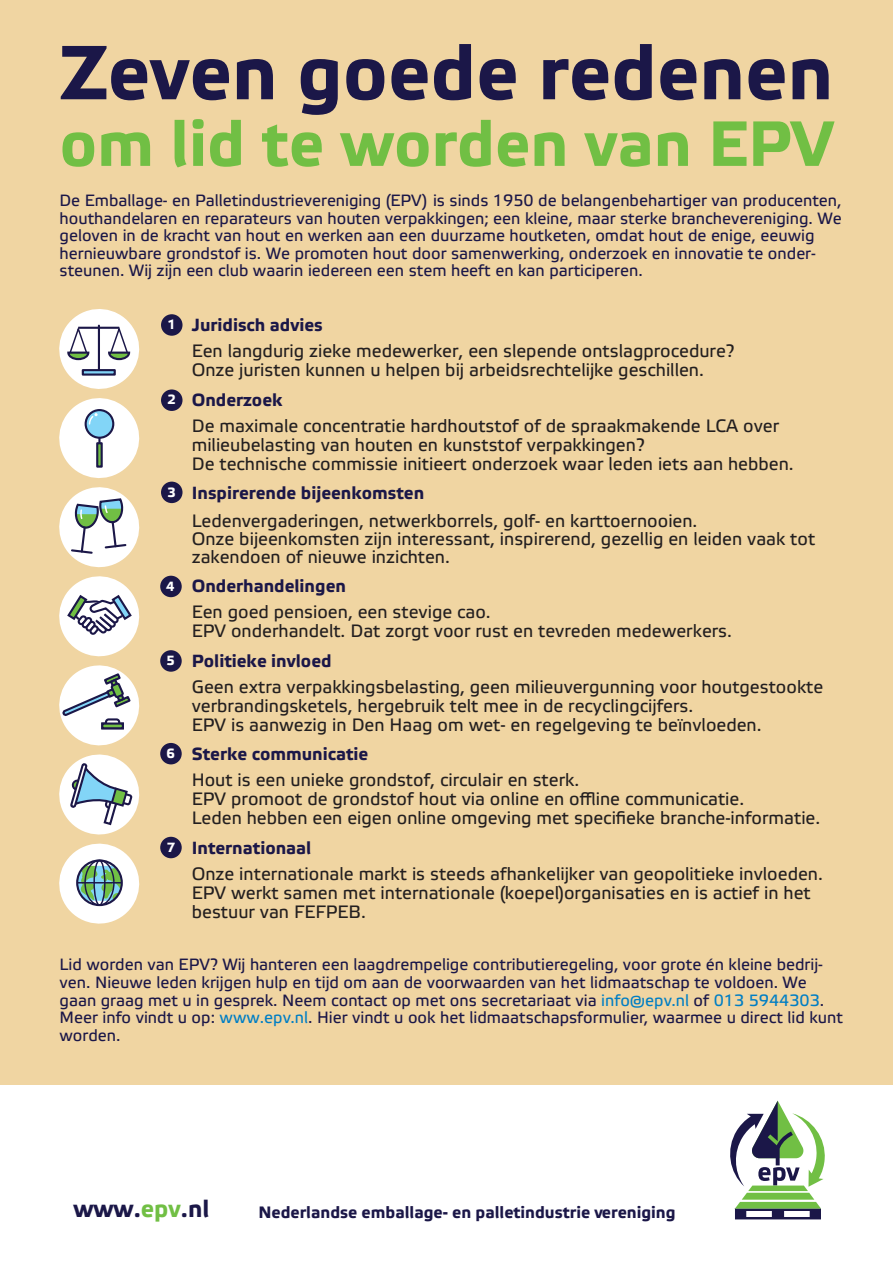
<style>
.page{position:relative;width:893px;height:1263px;background:#fff}
.page>*{position:absolute;margin:0;border:0;box-sizing:border-box;transform-origin:0 0}
.t1{font:700 76.5px "Etelka Text Pro";color:#1b1748}
.t2{font:700 63.75px "Etelka Text Pro";color:#71bf44}
.t3{font:700 24px "Etelka Text Pro";color:#1b1748}
.t4{font:17.85px/19px "Etelka Text Pro";color:#231f20}
.t5{font:700 17.55px "Etelka Text Pro";color:#1b1748}
.t6{font:700 16.5px "Etelka Text Pro";color:#1b1748}
.t7{font:16.35px/17.7px "Etelka Text Pro";color:#1b1748}
.t8{font:700 13.35px "Etelka Text Pro";color:#fff}
.s1{color:#007ec4}
.s2{color:#71bf44}
</style>
<div class="page">
<div style="left:0;top:0;width:893px;height:1262px;background:#f0d5a2"></div>
<div style="left:0;top:1085px;width:893px;height:178px;background:#fff"></div>
<svg style="left:730px;top:1100px;width:95px;height:119px"></svg>
<div style="left:161px;top:314px;width:22px;height:22px;background:#1b1748;border-radius:50%"></div>
<div style="left:160px;top:576px;width:22px;height:21px;background:#1b1748;border-radius:50%"></div>
<div style="left:160px;top:650px;width:22px;height:22px;background:#1b1748;border-radius:50%"></div>
<div style="left:160px;top:743px;width:22px;height:21px;background:#1b1748;border-radius:50%"></div>
<div style="left:160px;top:837px;width:22px;height:21px;background:#1b1748;border-radius:50%"></div>
<div style="left:161px;top:389px;width:22px;height:22px;background:#1b1748;border-radius:50%"></div>
<div style="left:161px;top:482px;width:22px;height:21px;background:#1b1748;border-radius:50%"></div>
<svg style="left:59px;top:309px;width:81px;height:615px"></svg>
<h1 class="t1" style="left:60px;top:30px;width:775px">Zeven goede redenen</h1>
<h2 class="t2" style="left:60px;top:109px;width:775px">om lid te worden van EPV</h2>
<p class="t7" style="left:60px;top:192px;width:784px">De Emballage- en Palletindustrievereniging (EPV) is sinds 1950 de belangenbehartiger van producenten, houthandelaren en reparateurs van houten verpakkingen; een kleine, maar sterke branchevereniging. We geloven in de kracht van hout en werken aan een duurzame houtketen, omdat hout de enige, eeuwig hernieuwbare grondstof is. We promoten hout door samenwerking, onderzoek en innovatie te onder&shy;steunen. Wij zijn een club waarin iedereen een stem heeft en kan participeren.</p>
<p class="t8" style="left:167px;top:317px;width:10px">1</p>
<p class="t8" style="left:167px;top:392px;width:10px">2</p>
<p class="t8" style="left:168px;top:485px;width:10px">3</p>
<p class="t8" style="left:166px;top:579px;width:10px">4</p>
<p class="t8" style="left:167px;top:653px;width:10px">5</p>
<p class="t8" style="left:167px;top:746px;width:10px">6</p>
<p class="t8" style="left:167px;top:840px;width:10px">7</p>
<p class="t5" style="left:192px;top:315px;width:132px">Juridisch advies</p>
<p class="t4" style="left:192px;top:342px;width:544px">Een langdurig zieke medewerker, een slepende ontslagprocedure?<br>Onze juristen kunnen u helpen bij arbeidsrechtelijke geschillen.</p>
<p class="t5" style="left:192px;top:390px;width:92px">Onderzoek</p>
<p class="t4" style="left:192px;top:417px;width:603px">De maximale concentratie hardhoutstof of de spraakmakende LCA over milieubelasting van houten en kunststof verpakkingen?<br>De technische commissie initieert onderzoek waar leden iets aan hebben.</p>
<p class="t5" style="left:192px;top:483px;width:234px">Inspirerende bijeenkomsten</p>
<p class="t4" style="left:192px;top:513px;width:625px;line-height:17.9px">Ledenvergaderingen, netwerkborrels, golf- en karttoernooien.<br>Onze bijeenkomsten zijn interessant, inspirerend, gezellig en leiden vaak tot zakendoen of nieuwe inzichten.</p>
<p class="t5" style="left:192px;top:576px;width:156px">Onderhandelingen</p>
<p class="t4" style="left:192px;top:604px;width:542px">Een goed pensioen, een stevige cao.<br>EPV onderhandelt. Dat zorgt voor rust en tevreden medewerkers.</p>
<p class="t5" style="left:192px;top:651px;width:141px">Politieke invloed</p>
<p class="t4" style="left:192px;top:678px;width:633px">Geen extra verpakkingsbelasting, geen milieuvergunning voor houtgestookte verbrandingsketels, hergebruik telt mee in de recyclingcijfers.<br>EPV is aanwezig in Den Haag om wet- en regelgeving te beïnvloeden.</p>
<p class="t5" style="left:192px;top:744px;width:178px">Sterke communicatie</p>
<p class="t4" style="left:192px;top:772px;width:630px">Hout is een unieke grondstof, circulair en sterk.<br>EPV promoot de grondstof hout via online en offline communicatie.<br>Leden hebben een eigen online omgeving met specifieke branche-informatie.</p>
<p class="t5" style="left:192px;top:838px;width:121px">Internationaal</p>
<p class="t4" style="left:192px;top:865px;width:633px">Onze internationale markt is steeds afhankelijker van geopolitieke invloeden.<br>EPV werkt samen met internationale (koepel)organisaties en is actief in het bestuur van FEFPEB.</p>
<p class="t7" style="left:60px;top:957px;width:785px">Lid worden van EPV? Wij hanteren een laagdrempelige contributieregeling, voor grote én kleine bedrij&shy;ven. Nieuwe leden krijgen hulp en tijd om aan de voorwaarden van het lidmaatschap te voldoen. We gaan graag met u in gesprek. Neem contact op met ons secretariaat via <span class="s1">info@epv.nl</span> of <span class="s1">013 5944303</span>.<br>Meer info vindt u op: <span class="s1">www.epv.nl</span>. Hier vindt u ook het lidmaatschapsformulier, waarmee u direct lid kunt worden.</p>
<h3 class="t3" style="left:73px;top:1196px;width:137px">www.<span class="s2">epv</span>.nl</h3>
<p class="t6" style="left:258px;top:1203px;width:419px">Nederlandse emballage- en palletindustrie vereniging</p>
</div>
